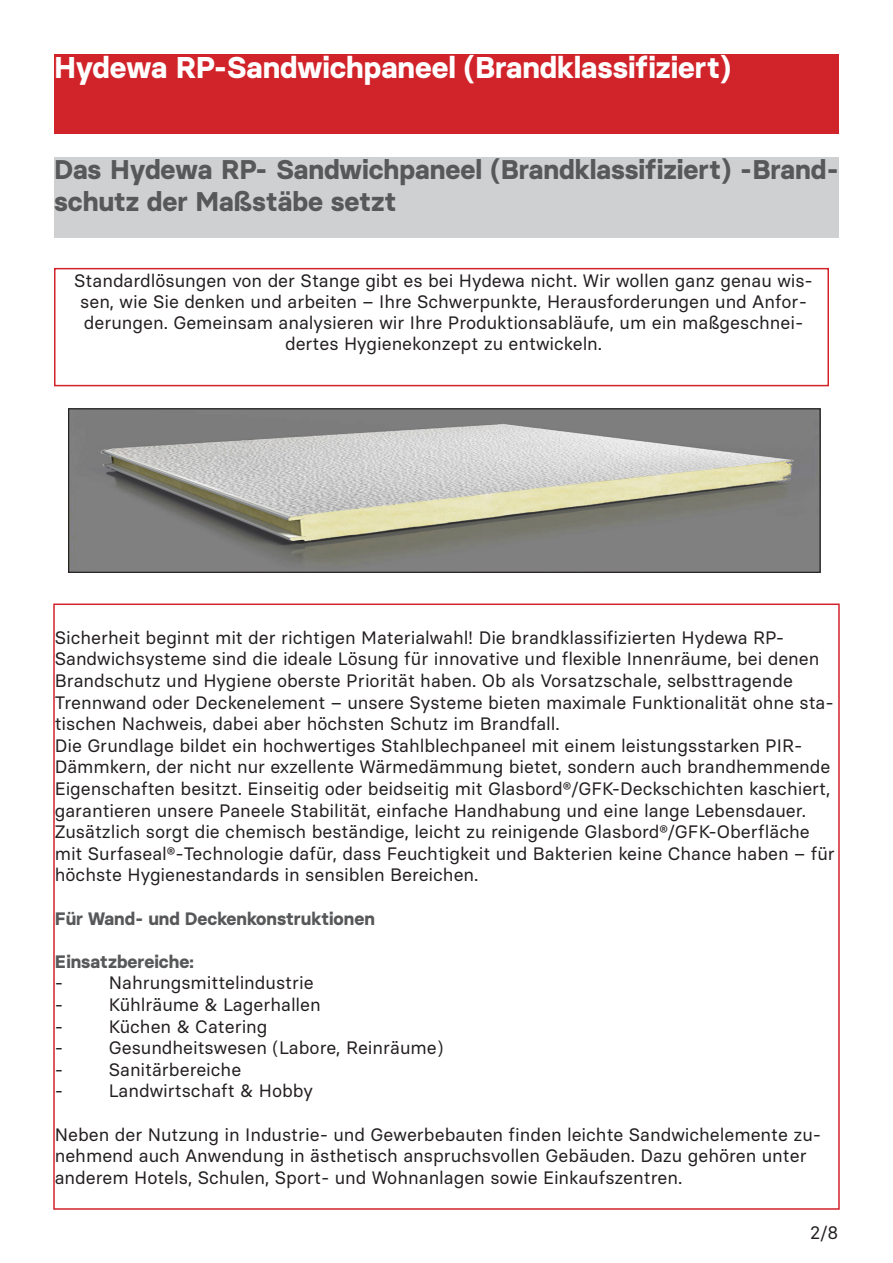
<style>
.page{position:relative;width:893px;height:1263px;background:#fff}
.page>*{position:absolute;margin:0;border:0;box-sizing:border-box;transform-origin:0 0}
.t1{font:700 30px "Basier Square";color:#fff}
.t2{font:700 27px/32.4px "Basier Square";color:#57585a}
.t3{font:18px/21.6px "Basier Square";color:#231f20}
.t4{font:700 18px "Basier Square";color:#57585a}
.t5{font:18px "Calibri";color:#231f20}
</style>
<div class="page">
<img style="left:70px;top:410px;width:749px;height:161px">
<div style="left:68px;top:408px;width:753px;height:165px;border:1px solid #231f20"></div>
<div style="left:54px;top:54px;width:785px;height:80px;background:#d1232a"></div>
<div style="left:54px;top:157px;width:785px;height:81px;background:#cfd0d2"></div>
<div style="left:54px;top:268px;width:775px;height:118px;border:2px solid #d1232a"></div>
<p class="t1" style="left:54px;top:49px;width:678px">Hydewa RP-Sandwichpaneel (Brandklassifiziert)</p>
<p class="t2" style="left:54px;top:153px;width:786px">Das Hydewa RP- Sandwichpaneel (Brandklassifiziert) -Brand&shy;schutz der Maßstäbe setzt</p>
<p class="t3" style="left:74px;top:269px;width:740px;line-height:21px;text-align:center">Standardlösungen von der Stange gibt es bei Hydewa nicht. Wir wollen ganz genau wis&shy;sen, wie Sie denken und arbeiten – Ihre Schwerpunkte, Herausforderungen und Anfor&shy;derungen. Gemeinsam analysieren wir Ihre Produktionsabläufe, um ein maßgeschnei&shy;dertes Hygienekonzept zu entwickeln.</p>
<p class="t3" style="left:55px;top:626px;width:782px">Sicherheit beginnt mit der richtigen Materialwahl! Die brandklassifizierten Hydewa RP-Sandwichsysteme sind die ideale Lösung für innovative und flexible Innenräume, bei denen Brandschutz und Hygiene oberste Priorität haben. Ob als Vorsatzschale, selbsttragende Trennwand oder Deckenelement – unsere Systeme bieten maximale Funktionalität ohne sta&shy;tischen Nachweis, dabei aber höchsten Schutz im Brandfall.<br>Die Grundlage bildet ein hochwertiges Stahlblechpaneel mit einem leistungsstarken PIR-Dämmkern, der nicht nur exzellente Wärmedämmung bietet, sondern auch brandhemmende Eigenschaften besitzt. Einseitig oder beidseitig mit Glasbord®/GFK-Deckschichten kaschiert, garantieren unsere Paneele Stabilität, einfache Handhabung und eine lange Lebensdauer.<br>Zusätzlich sorgt die chemisch beständige, leicht zu reinigende Glasbord®/GFK-Oberfläche mit Surfaseal®-Technologie dafür, dass Feuchtigkeit und Bakterien keine Chance haben – für höchste Hygienestandards in sensiblen Bereichen.</p>
<p class="t4" style="left:55px;top:907px;width:322px">Für Wand- und Deckenkonstruktionen</p>
<p class="t4" style="left:55px;top:950px;width:141px">Einsatzbereiche:</p>
<p class="t3" style="left:55px;top:972px;width:10px">-</p>
<p class="t3" style="left:109px;top:972px;width:206px">Nahrungsmittelindustrie</p>
<p class="t3" style="left:55px;top:993px;width:10px">-</p>
<p class="t3" style="left:109px;top:993px;width:213px">Kühlräume &amp; Lagerhallen</p>
<p class="t3" style="left:55px;top:1015px;width:10px">-</p>
<p class="t3" style="left:109px;top:1015px;width:160px">Küchen &amp; Catering</p>
<p class="t3" style="left:55px;top:1037px;width:10px">-</p>
<p class="t3" style="left:109px;top:1037px;width:336px">Gesundheitswesen (Labore, Reinräume)</p>
<p class="t3" style="left:55px;top:1058px;width:10px">-</p>
<p class="t3" style="left:109px;top:1058px;width:134px">Sanitärbereiche</p>
<p class="t3" style="left:55px;top:1080px;width:10px">-</p>
<p class="t3" style="left:109px;top:1080px;width:206px">Landwirtschaft &amp; Hobby</p>
<p class="t3" style="left:55px;top:1123px;width:768px">Neben der Nutzung in Industrie- und Gewerbebauten finden leichte Sandwichelemente zu&shy;nehmend auch Anwendung in ästhetisch anspruchsvollen Gebäuden. Dazu gehören unter anderem Hotels, Schulen, Sport- und Wohnanlagen sowie Einkaufszentren.</p>
<p class="t5" style="left:813px;top:1217px;width:27px">2/6</p>
<p class="t3" style="left:810px;top:1222px;width:30px">2/8</p>
</div>
